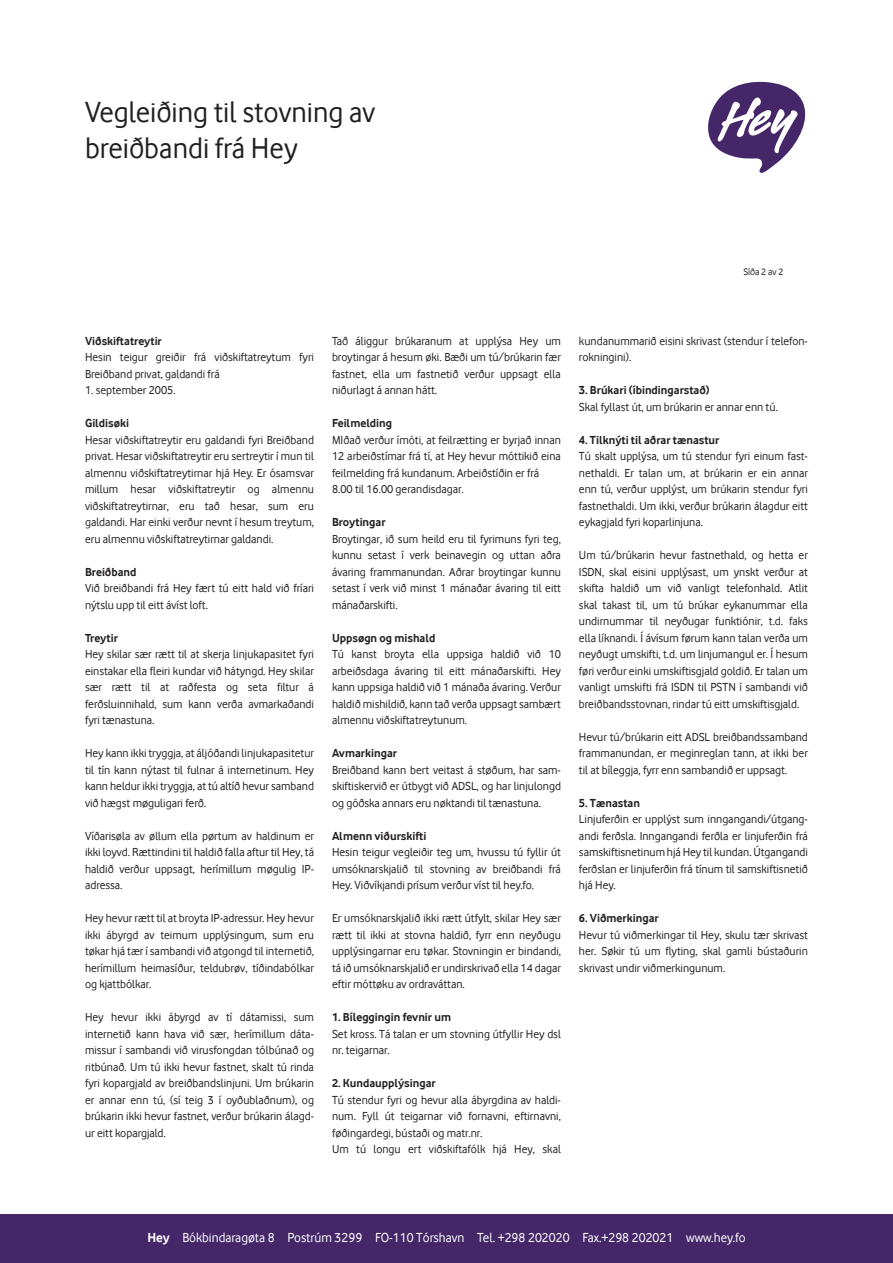
<style>
.page{position:relative;width:893px;height:1263px;background:#fff}
.page>*{position:absolute;margin:0;border:0;box-sizing:border-box;transform-origin:0 0}
.t1{font:30px/36px "Vodafone Rg";color:#231f20}
.t2{font:13.5px "Vodafone Rg";color:#fff}
.t3{font:12px/16.5px "Vodafone Rg";color:#231f20;text-align:justify}
.t4{font:700 12px "Vodafone Rg";color:#231f20}
.t5{font:9.75px "Vodafone Rg";color:#231f20}
.s1{font-weight:700}
</style>
<div class="page">
<div style="left:0;top:1214px;width:893px;height:49px;background:#452769"></div>
<svg style="left:708px;top:81px;width:98px;height:92px"></svg>
<h1 class="t1" style="left:85px;top:94px;width:292px">Vegleiðing til stovning av breiðbandi frá Hey</h1>
<p class="t5" style="left:743px;top:266px;width:42px">Síða 2 av 2</p>
<p class="t4" style="left:85px;top:334px;width:78px">Viðskiftatreytir</p>
<p class="t3" style="left:85px;top:349px;width:230px">Hesin teigur greiðir frá viðskiftatreytum fyri<br>Breiðband privat, galdandi frá</p>
<p class="t3" style="left:85px;top:382px;width:92px">1. september 2005.</p>
<p class="t4" style="left:85px;top:416px;width:45px">Gildisøki</p>
<p class="t3" style="left:85px;top:431px;width:230px">Hesar viðskiftatreytir eru galdandi fyri Breiðband privat. Hesar viðskiftatreytir eru sertreytir í mun til almennu viðskiftatreytirnar hjá Hey. Er ósamsvar millum hesar viðskiftatreytir og almennu viðskiftatreytirnar, eru tað hesar, sum eru galdandi. Har einki verður nevnt í hesum treytum, eru almennu viðskiftatreytirnar galdandi.</p>
<p class="t4" style="left:85px;top:565px;width:53px">Breiðband</p>
<p class="t3" style="left:85px;top:580px;width:230px">Við breiðbandi frá Hey fært tú eitt hald við fríari nýtslu upp til eitt ávíst loft.</p>
<p class="t4" style="left:85px;top:631px;width:34px">Treytir</p>
<p class="t3" style="left:85px;top:646px;width:230px">Hey skilar sær rætt til at skerja linjukapasitet fyri einstakar ella fleiri kundar við hátyngd. Hey skilar sær rætt til at raðfesta og seta filtur á ferðsluinnihald, sum kann verða avmarkaðandi fyri tænastuna.</p>
<p class="t3" style="left:85px;top:745px;width:230px">Hey kann ikki tryggja, at áljóðandi linjukapasitetur til tín kann nýtast til fulnar á internetinum. Hey kann heldur ikki tryggja, at tú altíð hevur samband við hægst møguligari ferð.</p>
<p class="t3" style="left:85px;top:827px;width:230px">Víðarisøla av øllum ella pørtum av haldinum er ikki loyvd. Rættindini til haldið falla aftur til Hey, tá haldið verður uppsagt, herímillum møgulig IP&shy;adressa.</p>
<p class="t3" style="left:85px;top:910px;width:230px">Hey hevur rætt til at broyta IP-adressur. Hey hevur ikki ábyrgd av teimum upplýsingum, sum eru tøkar hjá tær í sambandi við atgongd til internetið, herímillum heimasíður, teldubrøv, tíðindabólkar og kjattbólkar.</p>
<p class="t3" style="left:85px;top:1009px;width:230px">Hey hevur ikki ábyrgd av tí dátamissi, sum internetið kann hava við sær, herímillum dáta&shy;missur í sambandi við virusfongdan tólbúnað og ritbúnað. Um tú ikki hevur fastnet, skalt tú rinda fyri kopargjald av breiðbandslinjuni. Um brúkarin er annar enn tú, (sí teig 3 í oyðublaðnum), og brúkarin ikki hevur fastnet, verður brúkarin álagd&shy;ur eitt kopargjald.</p>
<p class="t3" style="left:332px;top:332px;width:230px">Tað áliggur brúkaranum at upplýsa Hey um broytingar á hesum øki. Bæði um tú/brúkarin fær fastnet, ella um fastnetið verður uppsagt ella niðurlagt á annan hátt.</p>
<p class="t4" style="left:332px;top:416px;width:62px">Feilmelding</p>
<p class="t3" style="left:332px;top:431px;width:230px;text-align:left">MIðað verður ímóti, at feilrætting er byrjað innan 12 arbeiðstímar frá tí, at Hey hevur móttikið eina feilmelding frá kundanum. Arbeiðstíðin er frá 8.00 til 16.00 gerandisdagar.</p>
<p class="t4" style="left:332px;top:515px;width:55px">Broytingar</p>
<p class="t3" style="left:332px;top:530px;width:230px">Broytingar, ið sum heild eru til fyrimuns fyri teg, kunnu setast í verk beinavegin og uttan aðra ávaring frammanundan. Aðrar broytingar kunnu setast í verk við minst 1 mánaðar ávaring til eitt mánaðarskifti.</p>
<p class="t4" style="left:332px;top:631px;width:105px">Uppsøgn og mishald</p>
<p class="t3" style="left:332px;top:646px;width:230px">Tú kanst broyta ella uppsiga haldið við 10 arbeiðsdaga ávaring til eitt mánaðarskifti. Hey kann uppsiga haldið við 1 mánaða ávaring. Verður haldið mishildið, kann tað verða uppsagt sambært almennu viðskiftatreytunum.</p>
<p class="t4" style="left:332px;top:746px;width:67px">Avmarkingar</p>
<p class="t3" style="left:332px;top:761px;width:230px">Breiðband kann bert veitast á støðum, har sam&shy;skiftiskervið er útbygt við ADSL, og har linjulongd og góðska annars eru nøktandi til tænastuna.</p>
<p class="t4" style="left:332px;top:829px;width:96px">Almenn viðurskifti</p>
<p class="t3" style="left:332px;top:844px;width:230px">Hesin teigur vegleiðir teg um, hvussu tú fyllir út umsóknarskjalið til stovning av breiðbandi frá Hey. Viðvíkjandi prísum verður víst til hey.fo.</p>
<p class="t3" style="left:332px;top:910px;width:230px">Er umsóknarskjalið ikki rætt útfylt, skilar Hey sær rætt til ikki at stovna haldið, fyrr enn neyðugu upplýsingarnar eru tøkar. Stovningin er bindandi, tá ið umsóknarskjalið er undirskrivað ella 14 dagar eftir móttøku av ordraváttan.</p>
<p class="t4" style="left:332px;top:1010px;width:121px">1. Bíleggingin fevnir um</p>
<p class="t3" style="left:332px;top:1025px;width:230px">Set kross. Tá talan er um stovning útfyllir Hey dsl nr. teigarnar.</p>
<p class="t4" style="left:332px;top:1076px;width:105px">2. Kundaupplýsingar</p>
<p class="t3" style="left:332px;top:1091px;width:230px;text-align:left">Tú stendur fyri og hevur alla ábyrgdina av haldi&shy;num. Fyll út teigarnar við fornavni, eftirnavni, føðingardegi, bústaði og matr.nr.<br>Um tú longu ert viðskiftafólk hjá Hey, skal</p>
<p class="t3" style="left:579px;top:332px;width:229px">kundanummarið eisini skrivast (stendur í telefon&shy;rokningini).</p>
<p class="t4" style="left:579px;top:383px;width:132px">3. Brúkari (íbindingarstað)</p>
<p class="t3" style="left:579px;top:398px;width:200px">Skal fyllast út, um brúkarin er annar enn tú.</p>
<p class="t4" style="left:579px;top:433px;width:142px">4. Tilknýti til aðrar tænastur</p>
<p class="t3" style="left:579px;top:448px;width:230px">Tú skalt upplýsa, um tú stendur fyri einum fast&shy;nethaldi. Er talan um, at brúkarin er ein annar enn tú, verður upplýst, um brúkarin stendur fyri fastnethaldi. Um ikki, verður brúkarin álagdur eitt eykagjald fyri koparlinjuna.</p>
<p class="t3" style="left:579px;top:547px;width:230px">Um tú/brúkarin hevur fastnethald, og hetta er ISDN, skal eisini upplýsast, um ynskt verður at skifta haldið um við vanligt telefonhald. Atlit skal takast til, um tú brúkar eykanummar ella undirnummar til neyðugar funktiónir, t.d. faks ella líknandi. Í ávísum førum kann talan verða um neyðugt umskifti, t.d. um linjumangul er. Í hesum føri verður einki umskiftisgjald goldið. Er talan um vanligt umskifti frá ISDN til PSTN í sambandi við breiðbandsstovnan, rindar tú eitt umskiftisgjald.</p>
<p class="t3" style="left:579px;top:728px;width:230px">Hevur tú/brúkarin eitt ADSL breiðbandssamband frammanundan, er meginreglan tann, at ikki ber til at bíleggja, fyrr enn sambandið er uppsagt.</p>
<p class="t4" style="left:579px;top:796px;width:63px">5. Tænastan</p>
<p class="t3" style="left:579px;top:811px;width:230px">Linjuferðin er upplýst sum inngangandi/útgang&shy;andi ferðsla. Inngangandi ferðla er linjuferðin frá samskiftisnetinum hjá Hey til kundan. Útgangandi ferðslan er linjuferðin frá tínum til samskiftisnetið hjá Hey.</p>
<p class="t4" style="left:579px;top:911px;width:81px">6. Viðmerkingar</p>
<p class="t3" style="left:579px;top:926px;width:230px">Hevur tú viðmerkingar til Hey, skulu tær skrivast her. Søkir tú um flyting, skal gamli bústaðurin skrivast undir viðmerkingunum.</p>
<p class="t2" style="left:147px;top:1230px;width:600px"><span class="s1">Hey</span> Bókbindaragøta 8 Postrúm 3299 FO-110 Tórshavn Tel. +298 202020 Fax.+298 202021 www.hey.fo</p>
</div>
